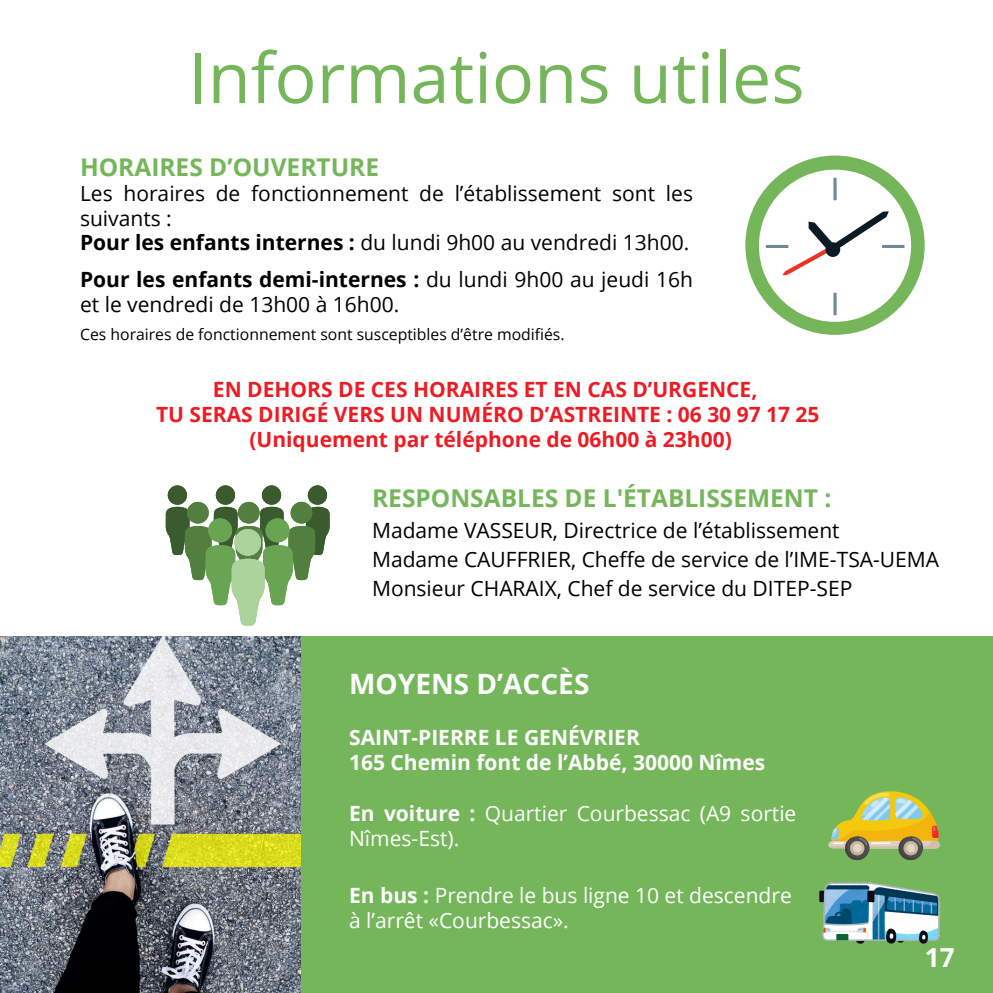
<style>
.page{position:relative;width:993px;height:993px;background:#fff}
.page>*{position:absolute;margin:0;border:0;box-sizing:border-box;transform-origin:0 0}
.t1{font:70px "Open Sans";color:#75b65b}
.t2{font:700 28px "Open Sans";color:#fdfefe}
.t3{font:700 26.25px "Open Sans";color:#fff}
.t4{font:700 24.5px "Open Sans";color:#75b65b}
.t5{font:21px/24.5px "Open Sans";color:#000}
.t6{font:700 21px/24.8px "Open Sans";color:#ed1c24;text-align:center}
.t7{font:21px/24.8px "Open Sans";color:#fff}
.t8{font:700 21px/24.8px "Open Sans";color:#fff}
.t9{font:15.75px "Open Sans";color:#000}
.s1{font-weight:700}
</style>
<div class="page">
<div style="left:745px;top:155px;width:179px;height:180px;background:#75b65b;border-radius:50%"></div>
<svg style="left:758px;top:170px;width:152px;height:152px"></svg>
<div style="left:0;top:636px;width:992px;height:356px;background:#75b65b"></div>
<svg style="left:166px;top:485px;width:163px;height:140px"></svg>
<div style="left:234px;top:529px;width:27px;height:26px;background:#acd39c;border-radius:50%"></div>
<img style="left:0;top:636px;width:301px;height:356px">
<svg style="left:828px;top:791px;width:111px;height:69px"></svg>
<img style="left:819px;top:882px;width:120px;height:61px">
<h4 class="t1" style="left:188px;top:28px;width:618px">Informations utiles</h4>
<h4 class="t4" style="left:80px;top:150px;width:300px">HORAIRES D’OUVERTURE</h4>
<h4 class="t5" style="left:80px;top:181px;width:614px">Les horaires de fonctionnement de l’établissement sont les suivants :<br><span class="s1">Pour les enfants internes :</span> du lundi 9h00 au vendredi 13h00.</h4>
<p class="t5" style="left:80px;top:267px;width:614px"><span class="s1">Pour les enfants demi-internes :</span> du lundi 9h00 au jeudi 16h et le vendredi de 13h00 à 16h00.</p>
<h3 class="t9" style="left:80px;top:323px;width:486px">Ces horaires de fonctionnement sont susceptibles d’être modifiés.</h3>
<p class="t6" style="left:156px;top:376px;width:664px">EN DEHORS DE CES HORAIRES ET EN CAS D’URGENCE,<br>TU SERAS DIRIGÉ VERS UN NUMÉ RO D’ASTREINTE : 06 30 97 17 25 (Uniquement par téléphone de 06h00 à 23h00)</p>
<p class="t4" style="left:372px;top:480px;width:461px">RESPONSABLES DE L'ÉTABLISSEMENT :</p>
<p class="t5" style="left:372px;top:515px;width:568px;line-height:28.9px">Madame VASSEUR, Directrice de l’établissement<br>Madame CAUFFRIER, Cheffe de service de l’IME-TSA-UEMA<br>Monsieur CHARAIX, Chef de service du DITEP-SEP</p>
<h2 class="t2" style="left:349px;top:663px;width:242px">MOYENS D’ACCÈS</h2>
<p class="t8" style="left:349px;top:724px;width:417px">SAINT-PIERRE LE GENÉVRIER<br>165 Chemin font de l’Abbé, 30000 Nîmes</p>
<h4 class="t7" style="left:349px;top:800px;width:448px"><span class="s1">En voiture :</span> Quartier Courbessac (A9 sortie<br>Nîmes-Est).</h4>
<p class="t7" style="left:349px;top:881px;width:444px"><span class="s1">En bus :</span> Prendre le bus ligne 10 et descendre à l’arrêt «Courbessac».</p>
<h1 class="t3" style="left:924px;top:938px;width:31px">17</h1>
</div>
